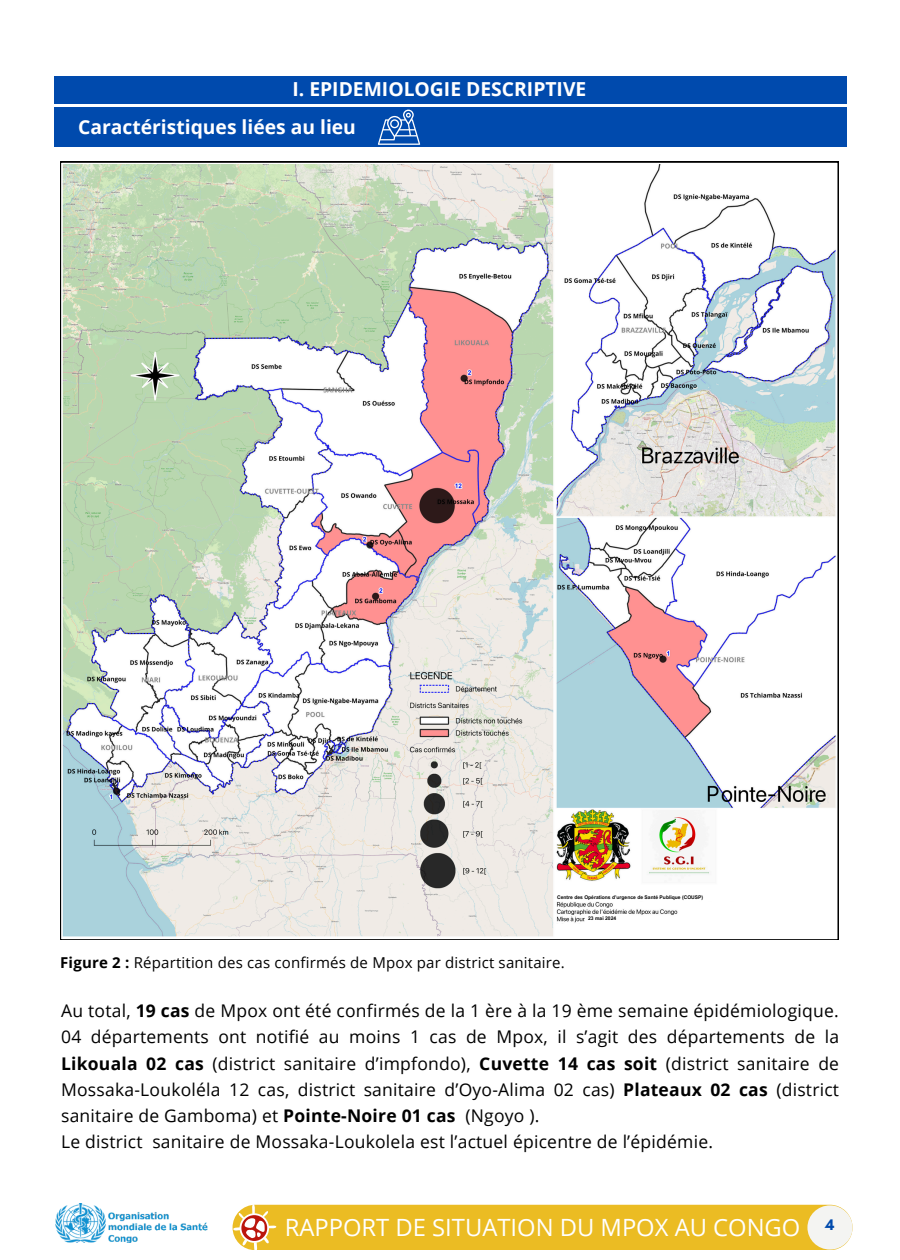
<style>
.page{position:relative;width:900px;height:1260px;background:#fff}
.page>*{position:absolute;margin:0;border:0;box-sizing:border-box;transform-origin:0 0}
.t1{font:23.75px "Open Sans";color:#fff}
.t2{font:700 19.25px "Open Sans";color:#fff}
.t3{font:17.5px/26.2px "Open Sans";letter-spacing:.015em;color:#000}
.t4{font:700 15.75px "Glacial Indifference";color:#004aad}
.t5{font:15px "Open Sans";letter-spacing:.015em;color:#000}
.t6{font:700 5px "Arial MT Pro";color:#000}
.s1{font-weight:700}
</style>
<div class="page">
<div style="left:54px;top:108px;width:792px;height:39px;background:#004aad"></div>
<svg style="left:378px;top:110px;width:42px;height:35px"></svg>
<img style="left:63px;top:165px;width:772px;height:772px">
<div style="left:54px;top:76px;width:792px;height:27px;background:#004aad"></div>
<img style="left:55px;top:1203px;width:153px;height:40px">
<svg style="left:233px;top:1204px;width:620px;height:46px;background:#ebc039"></svg>
<div style="left:556px;top:892px;width:186px;height:9px;background:#fff"></div>
<div style="left:585px;top:914px;width:45px;height:10px;background:#fff"></div>
<div style="left:556px;top:924px;width:79px;height:9px;background:#fff"></div>
<p class="t2" style="left:292px;top:76px;width:295px">I. EPIDEMIOLOGIE DESCRIPTIVE</p>
<p class="t2" style="left:78px;top:113px;width:279px">Caractéristiques liées au lieu</p>
<p class="t6" style="left:557px;top:895px;width:148px">Centre des Opérations d’urgence de Santé Publique (COUSP)</p>
<p class="t6" style="left:588px;top:916px;width:30px">23 mai 2024</p>
<h4 class="t5" style="left:60px;top:952px;width:506px"><span class="s1">Figure 2 :</span> Répartition des cas confirmés de Mpox par district sanitaire.</h4>
<h5 class="t3" style="left:61px;top:997px;width:780px">Au total, <span class="s1">19 cas</span> de Mpox ont été confirmés de la 1 ère à la 19 ème semaine épidémiologique.<br>04 départements ont notifié au moins 1 cas de Mpox, il s’agit des départements de la <span class="s1">Likouala 02 cas</span> (district sanitaire d’impfondo), <span class="s1">Cuvette 14 cas soit</span> (district sanitaire de Mossaka-Loukoléla 12 cas, district sanitaire d’Oyo-Alima 02 cas) <span class="s1">Plateaux 02 cas</span> (district sanitaire de Gamboma) et <span class="s1">Pointe-Noire 01 cas</span> (Ngoyo ).<br>Le district sanitaire de Mossaka-Loukolela est l’actuel épicentre de l’épidémie.</h5>
<p class="t1" style="left:285px;top:1211px;width:517px">RAPPORT DE SITUATION DU MPOX AU CONGO</p>
<p class="t4" style="left:825px;top:1215px;width:11px">4</p>
</div>
